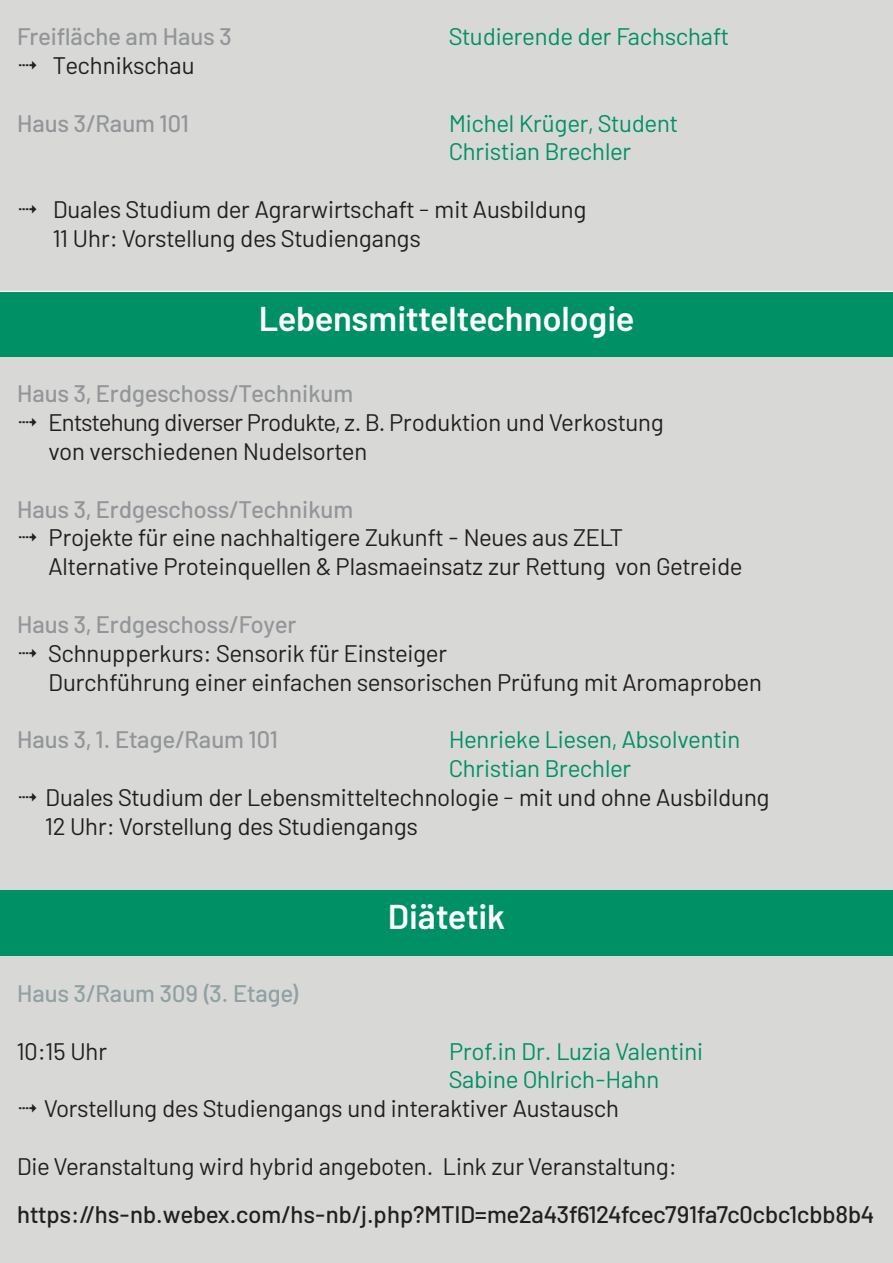
<style>
.page{position:relative;width:893px;height:1263px;background:#fff}
.page>*{position:absolute;margin:0;border:0;box-sizing:border-box;transform-origin:0 0}
.t1{font:600 34.5px "Barlow";color:#fff}
.t2{font:24px/28.8px "Barlow";color:#231f20}
.t3{font:24px/28.8px "Barlow";color:#009065}
.t4{font:500 24px "Barlow";color:#939598}
.t5{font:500 24px "Barlow";color:#231f20}
.t6{font:24px "Barlow";letter-spacing:-.02em;color:#231f20}
.t7{font:500 24px "Barlow";color:#90a0a3}
.s1{font-family:"Minion Pro"}
</style>
<div class="page">
<div style="left:0;top:0;width:893px;height:291px;background:#d8d9d7"></div>
<div style="left:0;top:292px;width:893px;height:65px;background:#009065"></div>
<div style="left:0;top:357px;width:893px;height:533px;background:#d8d9d7"></div>
<div style="left:0;top:957px;width:893px;height:306px;background:#d8d9d7"></div>
<div style="left:0;top:890px;width:893px;height:65px;background:#009065"></div>
<p class="t4" style="left:17px;top:19px;width:216px">Freifläche am Haus 3</p>
<p class="t3" style="left:449px;top:20px;width:281px">Studierende der Fachschaft</p>
<p class="t2" style="left:17px;top:49px;width:179px">✔ Technikschau</p>
<p class="t4" style="left:17px;top:106px;width:173px">Haus 3/Raum 101</p>
<p class="t3" style="left:449px;top:107px;width:230px">Michel Krüger, Student<br>Christian Brechler</p>
<p class="t2" style="left:17px;top:193px;width:571px">✔ Duales Studium der Agrarwirtschaft <span class="s1">‒</span> mit Ausbildung</p>
<p class="t2" style="left:53px;top:222px;width:369px">11 Uhr: Vorstellung des Studiengangs</p>
<p class="t1" style="left:259px;top:293px;width:377px">Lebensmitteltechnologie</p>
<p class="t4" style="left:17px;top:376px;width:338px">Haus 3, Erdgeschoss/Technikum</p>
<p class="t6" style="left:17px;top:405px;width:648px">✔ Entstehung diverser Produkte, z. B. Produktion und Verkostung</p>
<p class="t2" style="left:48px;top:435px;width:320px">von verschiedenen Nudelsorten</p>
<p class="t4" style="left:17px;top:491px;width:338px">Haus 3, Erdgeschoss/Technikum</p>
<p class="t2" style="left:48px;top:522px;width:695px;text-indent:-31px">✔ Projekte für eine nachhaltigere Zukunft - Neues aus ZELT<br>Alternative Proteinquellen &amp; Plasmaeinsatz zur Rettung von Getreide</p>
<p class="t4" style="left:17px;top:607px;width:281px">Haus 3, Erdgeschoss/Foyer</p>
<p class="t2" style="left:48px;top:637px;width:715px;text-indent:-31px">✔ Schnupperkurs: Sensorik für Einsteiger<br>Durchführung einer einfachen sensorischen Prüfung mit Aromaproben</p>
<p class="t4" style="left:17px;top:722px;width:262px">Haus 3, 1. Etage/Raum 101</p>
<p class="t3" style="left:449px;top:723px;width:293px">Henrieke Liesen, Absolventin<br>Christian Brechler</p>
<p class="t2" style="left:17px;top:781px;width:754px">✔ Duales Studium der Lebensmitteltechnologie <span class="s1">‒</span> mit und ohne Ausbildung</p>
<p class="t2" style="left:45px;top:810px;width:374px">12 Uhr: Vorstellung des Studiengangs</p>
<p class="t1" style="left:388px;top:891px;width:119px">Diätetik</p>
<p class="t7" style="left:17px;top:976px;width:284px">Haus 3/Raum 309 (3. Etage)</p>
<p class="t2" style="left:17px;top:1035px;width:92px">10:15 Uhr</p>
<p class="t3" style="left:449px;top:1035px;width:256px">Prof.in Dr. Luzia Valentini</p>
<p class="t3" style="left:449px;top:1063px;width:212px">Sabine Ohlrich-Hahn</p>
<p class="t2" style="left:17px;top:1092px;width:604px">✔ Vorstellung des Studiengangs und interaktiver Austausch</p>
<p class="t2" style="left:17px;top:1150px;width:661px">Die Veranstaltung wird hybrid angeboten. Link zur Veranstaltung:</p>
<p class="t5" style="left:17px;top:1197px;width:858px">https://hs-nb.webex.com/hs-nb/j.php?MTID=me2a43f6124fcec791fa7c0cbc1cbb8b4</p>
</div>
